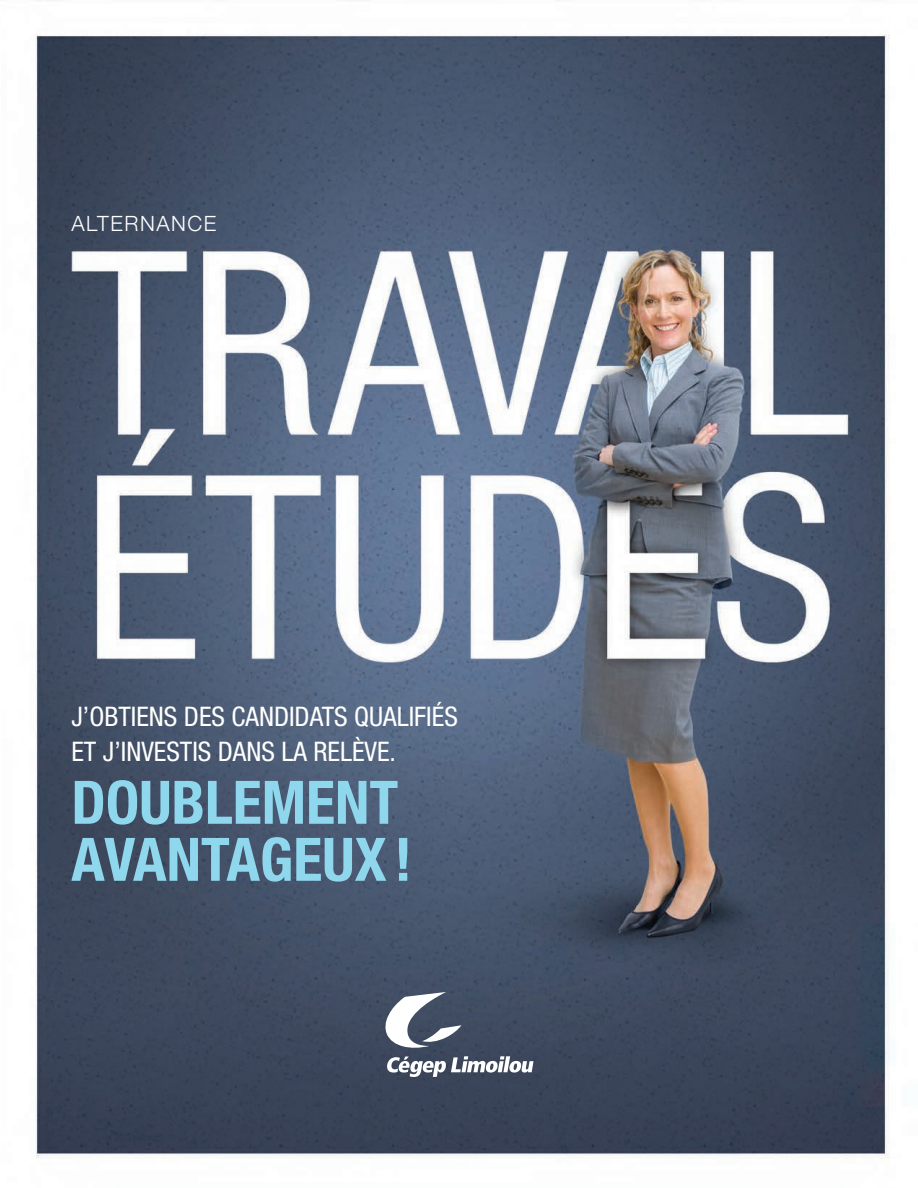
<style>
.page{position:relative;width:918px;height:1188px;background:#fff}
.page>*{position:absolute;margin:0;border:0;box-sizing:border-box;transform-origin:0 0}
.t1{font:700 condensed 60px/57px "Helvetica Neue";color:#8fd7ed}
.t2{font:condensed 27px/34.5px "Helvetica Neue";color:#fff}
.t3{font:300 21px "Helvetica Neue";letter-spacing:.075em;color:#fff}
</style>
<div class="page">
<img style="left:35px;top:0;width:855px;height:1159px">
<svg style="left:385px;top:992px;width:76px;height:58px"></svg>
<svg style="left:386px;top:1056px;width:147px;height:21px"></svg>
<p class="t3" style="left:71px;top:211px;width:146px">ALTERNANCE</p>
<p class="t2" style="left:71px;top:699px;width:388px">J’OBTIENS DES CANDIDATS QUALIFIÉS<br>ET J’INVESTIS DANS LA RELÈVE.</p>
<h1 class="t1" style="left:71px;top:773px;width:342px">DOUBLEMENT<br>AVANTAGEUX !</h1>
</div>
